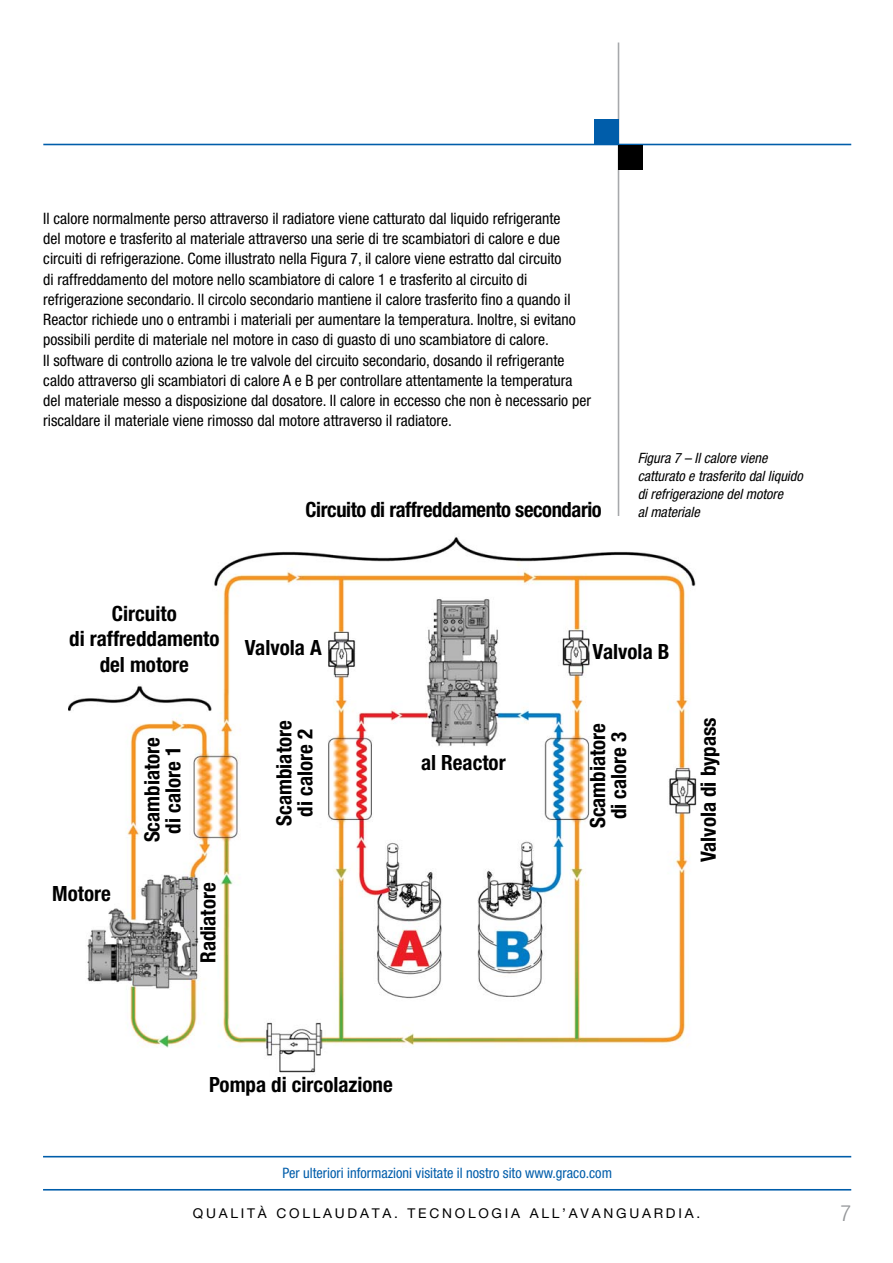
<style>
.page{position:relative;width:893px;height:1263px;background:#fff}
.page>*{position:absolute;margin:0;border:0;box-sizing:border-box;transform-origin:0 0}
.t1{font:300 condensed 22.35px "Helvetica Neue LT Std";color:#939598}
.t2{font:700 condensed 21px/21px "Helvetica Neue LT Std";color:#000;text-align:center}
.t3{font:700 condensed 21px "Helvetica Neue LT Std";letter-spacing:-.02em;color:#000}
.t4{font:condensed 15.75px/20.2px "Helvetica Neue LT Std";color:#000}
.t5{font:condensed 14.4px "Helvetica Neue LT Std";color:#005daa}
.t6{font:italic condensed 14.25px/18px "Helvetica Neue LT Std";color:#000}
.t7{font:13.5px "Helvetica Neue LT Std";letter-spacing:.2em;color:#000}
</style>
<div class="page">
<hr style="left:618px;top:43px;width:1px;height:1071px;background:#a7a9ac">
<hr style="left:43px;top:144px;width:808px;height:1px;background:#005daa">
<div style="left:618px;top:145px;width:24px;height:25px;background:#000"></div>
<div style="left:595px;top:119px;width:24px;height:25px;background:#005daa"></div>
<hr style="left:43px;top:1189px;width:808px;height:1px;background:#005daa">
<hr style="left:43px;top:1156px;width:808px;height:1px;background:#005daa">
<img style="left:68px;top:517px;width:629px;height:575px">
<p class="t4" style="left:43px;top:210px;width:549px">Il calore normalmente perso attraverso il radiatore viene catturato dal liquido refrigerante<br>del motore e trasferito al materiale attraverso una serie di tre scambiatori di calore e due circuiti di refrigerazione. Come illustrato nella Figura 7, il calore viene estratto dal circuito<br>di raffreddamento del motore nello scambiatore di calore 1 e trasferito al circuito di refrigerazione secondario. Il circolo secondario mantiene il calore trasferito fino a quando il Reactor richiede uno o entrambi i materiali per aumentare la temperatura. Inoltre, si evitano possibili perdite di materiale nel motore in caso di guasto di uno scambiatore di calore.<br>Il software di controllo aziona le tre valvole del circuito secondario, dosando il refrigerante caldo attraverso gli scambiatori di calore A e B per controllare attentamente la temperatura del materiale messo a disposizione dal dosatore. Il calore in eccesso che non è necessario per riscaldare il materiale viene rimosso dal motore attraverso il radiatore.</p>
<p class="t6" style="left:638px;top:451px;width:167px">Figura 7 – Il calore viene catturato e trasferito dal liquido di refrigerazione del motore</p>
<h2 class="t3" style="left:306px;top:502px;width:298px">Circuito di raffreddamento secondario</h2>
<p class="t6" style="left:638px;top:505px;width:64px">al materiale</p>
<h2 class="t2" style="left:69px;top:603px;width:152px;line-height:25.5px">Circuito<br>di raffreddamento del motore</h2>
<h2 class="t2" style="left:52px;top:886px;width:60px">Motore</h2>
<h2 class="t2" style="left:144px;top:842px;width:107px;rotate:-90deg">Scambiatore di calore 1</h2>
<h2 class="t2" style="left:200px;top:963px;width:82px;rotate:-90deg">Radiatore</h2>
<h2 class="t2" style="left:245px;top:639px;width:78px">Valvola A</h2>
<h2 class="t2" style="left:593px;top:644px;width:78px">Valvola B</h2>
<h2 class="t2" style="left:276px;top:826px;width:107px;rotate:-90deg">Scambiatore di calore 2</h2>
<h2 class="t2" style="left:421px;top:755px;width:86px">al Reactor</h2>
<h2 class="t2" style="left:590px;top:828px;width:107px;rotate:-90deg">Scambiatore di calore 3</h2>
<h2 class="t2" style="left:700px;top:862px;width:146px;rotate:-90deg">Valvola di bypass</h2>
<h2 class="t2" style="left:209px;top:1076px;width:185px">Pompa di circolazione</h2>
<p class="t5" style="left:283px;top:1168px;width:331px">Per ulteriori informazioni visitate il nostro sito www.graco.com</p>
<p class="t7" style="left:193px;top:1209px;width:509px">QUALITÀ COLLAUDATA. TECNOLOGIA ALL’AVANGUARDIA.</p>
<h1 class="t1" style="left:840px;top:1205px;width:12px">7</h1>
</div>
